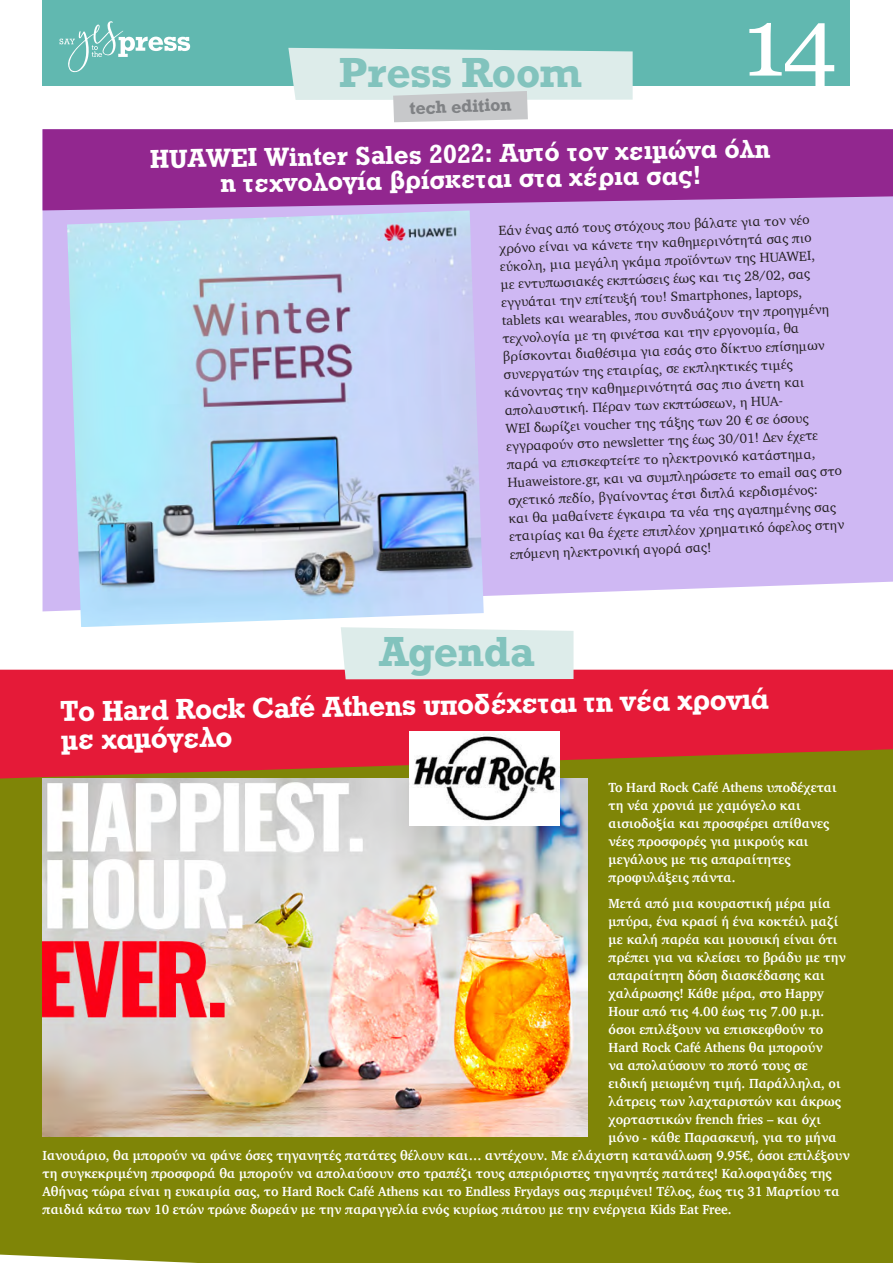
<style>
.page{position:relative;width:893px;height:1263px;background:#fff}
.page>*{position:absolute;margin:0;border:0;box-sizing:border-box;transform-origin:0 0}
.t1{font:97.5px "Georgia";color:#fff}
.t2{font:700 39.6px "Rockwell";letter-spacing:-.01em;color:#82c3bd}
.t3{font:30px/28.5px "UB Rockwell Bold";color:#fff}
.t4{font:27px/25.5px "UB Rockwell Bold";color:#fff;text-align:center}
.t5{font:700 16.65px "Rockwell";color:#808285}
.t6{font:700 13.5px/18px "Charter";color:#fff;scale:.95 1}
.t7{font:13.5px/18px "Charter";color:#231f20}
</style>
<div class="page">
<div style="left:43px;top:0;width:807px;height:85px;background:#61b8b0"></div>
<svg style="left:60px;top:21px;width:130px;height:51px"></svg>
<div style="left:43px;top:210px;width:850px;height:401px;background:#cfb8f3"></div>
<svg style="left:43px;top:129px;width:850px;height:81px;background:#973297"></svg>
<div style="left:0;top:778px;width:893px;height:485px;background:#7f8507"></div>
<svg style="left:0;top:670px;width:893px;height:108px;background:#d82632"></svg>
<svg style="left:288px;top:48px;width:345px;height:74px"></svg>
<div style="left:341px;top:627px;width:232px;height:52px;background:#ddecea"></div>
<img style="left:67px;top:210px;width:417px;height:417px">
<img style="left:43px;top:778px;width:544px;height:358px">
<img style="left:409px;top:731px;width:151px;height:95px">
<h2 class="t2" style="left:339px;top:47px;width:245px">Press Room</h2>
<p class="t5" style="left:409px;top:97px;width:104px;rotate:-2deg">tech edition</p>
<h1 class="t1" style="left:743px;top:-29px;width:96px">14</h1>
<h3 class="t4" style="left:150px;top:146px;width:621px;rotate:-1deg">HUAWEI Winter Sales 2022: Αυτό τον χειμώνα όλη η τεχνολογία βρίσκεται στα χέρια σας!</h3>
<p class="t7" style="left:498px;top:221px;width:337px;rotate:-2deg">Εάν ένας από τους στόχους που βάλατε για τον νέο χρόνο είναι να κάνετε την καθημερινότητά σας πιο εύκολη, μια μεγάλη γκάμα προϊόντων της HUAWEI,<br>με εντυπωσιακές εκπτώσεις έως και τις 28/02, σας εγγυάται την επίτευξή του! Smartphones, laptops, tablets και wearables, που συνδυάζουν την προηγμένη τεχνολογία με τη φινέτσα και την εργονομία, θα βρίσκονται διαθέσιμα για εσάς στο δίκτυο επίσημων συνεργατών της εταιρίας, σε εκπληκτικές τιμές κάνοντας την καθημερινότητά σας πιο άνετη και απολαυστική. Πέραν των εκπτώσεων, η HUA-<br>WEI δωρίζει voucher της τάξης των 20 € σε όσους εγγραφούν στο newsletter της έως 30/01! Δεν έχετε παρά να επισκεφτείτε το ηλεκτρονικό κατάστημα, Ηuaweistore.gr, και να συμπληρώσετε το email σας στο σχετικό πεδίο, βγαίνοντας έτσι διπλά κερδισμένος:<br>και θα μαθαίνετε έγκαιρα τα νέα της αγαπημένης σας εταιρίας και θα έχετε επιπλέον χρηματικό όφελος στην επόμενη ηλεκτρονική αγορά σας!</p>
<h2 class="t2" style="left:379px;top:626px;width:157px">Agenda</h2>
<h3 class="t3" style="left:61px;top:697px;width:709px;rotate:-1deg">To Hard Rock Café Athens υποδέχεται τη νέα χρονιά με χαμόγελο</h3>
<p class="t6" style="left:609px;top:778px;width:242px">To Hard Rock Café Athens υποδέχεται τη νέα χρονιά με χαμόγελο και αισιοδοξία και προσφέρει απίθανες νέες προσφορές για μικρούς και μεγάλους με τις απαραίτητες προφυλάξεις πάντα.</p>
<p class="t6" style="left:609px;top:894px;width:235px">Μετά από μια κουραστική μέρα μία</p>
<p class="t6" style="left:609px;top:912px;width:243px">μπύρα, ένα κρασί ή ένα κοκτέιλ μαζί</p>
<p class="t6" style="left:609px;top:930px;width:243px">με καλή παρέα και μουσική είναι ότι</p>
<p class="t6" style="left:609px;top:948px;width:251px">πρέπει για να κλείσει το βράδυ με την</p>
<p class="t6" style="left:609px;top:966px;width:229px">απαραίτητη δόση διασκέδασης και</p>
<p class="t6" style="left:609px;top:984px;width:228px">χαλάρωσης! Κάθε μέρα, στο Happy</p>
<p class="t6" style="left:609px;top:1002px;width:228px">Hour από τις 4.00 έως τις 7.00 μ.μ.</p>
<p class="t6" style="left:609px;top:1020px;width:227px">όσοι επιλέξουν να επισκεφθούν το</p>
<p class="t6" style="left:609px;top:1038px;width:227px">Hard Rock Café Athens θα μπορούν</p>
<p class="t6" style="left:609px;top:1056px;width:211px">να απολαύσουν το ποτό τους σε</p>
<p class="t6" style="left:609px;top:1074px;width:246px">ειδική μειωμένη τιμή. Παράλληλα, οι</p>
<p class="t6" style="left:609px;top:1092px;width:246px">λάτρεις των λαχταριστών και άκρως</p>
<p class="t6" style="left:609px;top:1110px;width:225px">χορταστικών french fries – και όχι</p>
<p class="t6" style="left:609px;top:1128px;width:241px">μόνο - κάθε Παρασκευή, για το μήνα</p>
<p class="t6" style="left:43px;top:1146px;width:851px">Ιανουάριο, θα μπορούν να φάνε όσες τηγανητές πατάτες θέλουν και… αντέχουν. Με ελάχιστη κατανάλωση 9.95€, όσοι επιλέξουν</p>
<p class="t6" style="left:43px;top:1164px;width:832px">τη συγκεκριμένη προσφορά θα μπορούν να απολαύσουν στο τραπέζι τους απεριόριστες τηγανητές πατάτες! Καλοφαγάδες της</p>
<p class="t6" style="left:43px;top:1182px;width:840px">Αθήνας τώρα είναι η ευκαιρία σας, το Hard Rock Café Athens και το Endless Frydays σας περιμένει! Τέλος, έως τις 31 Μαρτίου τα</p>
<p class="t6" style="left:43px;top:1200px;width:727px">παιδιά κάτω των 10 ετών τρώνε δωρεάν με την παραγγελία ενός κυρίως πιάτου με την ενέργεια Kids Eat Free.</p>
</div>
